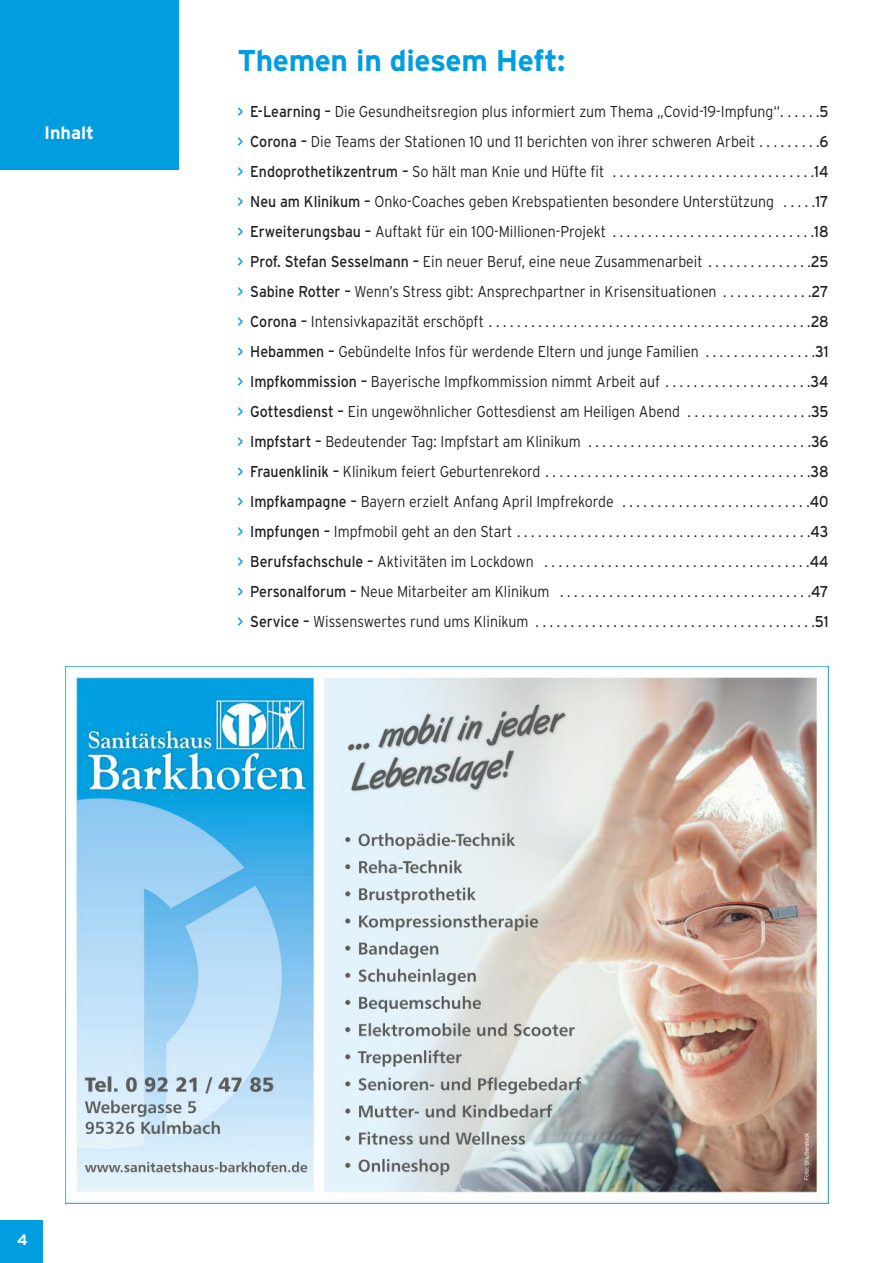
<style>
.page{position:relative;width:893px;height:1263px;background:#fff}
.page>*{position:absolute;margin:0;border:0;box-sizing:border-box;transform-origin:0 0}
.t1{font:700 30px "Interstate";letter-spacing:-.01em;color:#009de0}
.t2{font:700 18px "Interstate";color:#fff}
.t3{font:300 15.75px/30px "Interstate";color:#222221;text-align:justify;scale:.9 1}
.t4{font:700 15px "Interstate";color:#fff}
.s1{font-weight:400;color:#009de0}
.s2{font-weight:400}
</style>
<div class="page">
<div style="left:0;top:1220px;width:43px;height:43px;background:#009de0"></div>
<div style="left:0;top:0;width:179px;height:170px;background:#009de0"></div>
<img style="left:66px;top:667px;width:763px;height:536px">
<p class="t2" style="left:44px;top:122px;width:52px">Inhalt</p>
<h1 class="t1" style="left:237px;top:43px;width:329px">Themen in diesem Heft:</h1>
<p class="t3" style="left:237px;top:97px;width:658px"><span class="s1">&gt;</span> <span class="s2">E-Learning –</span> Die Gesundheitsregion plus informiert zum Thema „Covid-19-Impfung“. . . . . .<span class="s2">5 </span><span class="s1">&gt;</span> <span class="s2">Corona –</span> Die Teams der Stationen 10 und 11 berichten von ihrer schweren Arbeit . . . . . . . . .<span class="s2">6 </span><span class="s1">&gt;</span> <span class="s2">Endoprothetikzentrum –</span> So hält man Knie und Hüfte fit . . . . . . . . . . . . . . . . . . . . . . . . . . . . .<span class="s2">14 </span><span class="s1">&gt;</span> <span class="s2">Neu am Klinikum –</span> Onko-Coaches geben Krebspatienten besondere Unterstützung . . . . .<span class="s2">17 </span><span class="s1">&gt;</span> <span class="s2">Erweiterungsbau –</span> Auftakt für ein 100-Millionen-Projekt . . . . . . . . . . . . . . . . . . . . . . . . . . . . .<span class="s2">18 </span><span class="s1">&gt;</span> <span class="s2">Prof. Stefan Sesselmann –</span> Ein neuer Beruf, eine neue Zusammenarbeit . . . . . . . . . . . . . . .<span class="s2">25 </span><span class="s1">&gt;</span> <span class="s2">Sabine Rotter –</span> Wenn’s Stress gibt: Ansprechpartner in Krisensituationen . . . . . . . . . . . . .<span class="s2">27 </span><span class="s1">&gt;</span> <span class="s2">Corona –</span> Intensivkapazität erschöpft . . . . . . . . . . . . . . . . . . . . . . . . . . . . . . . . . . . . . . . . . . . . . .<span class="s2">28 </span><span class="s1">&gt;</span> <span class="s2">Hebammen –</span> Gebündelte Infos für werdende Eltern und junge Familien . . . . . . . . . . . . . . . .<span class="s2">31 </span><span class="s1">&gt;</span> <span class="s2">Impfkommission –</span> Bayerische Impfkommission nimmt Arbeit auf . . . . . . . . . . . . . . . . . . . . .<span class="s2">34 </span><span class="s1">&gt;</span> <span class="s2">Gottesdienst –</span> Ein ungewöhnlicher Gottesdienst am Heiligen Abend . . . . . . . . . . . . . . . . . .<span class="s2">35 </span><span class="s1">&gt;</span> <span class="s2">Impfstart –</span> Bedeutender Tag: Impfstart am Klinikum . . . . . . . . . . . . . . . . . . . . . . . . . . . . . . . .<span class="s2">36 </span><span class="s1">&gt;</span> <span class="s2">Frauenklinik –</span> Klinikum feiert Geburtenrekord . . . . . . . . . . . . . . . . . . . . . . . . . . . . . . . . . . . . . .<span class="s2">38 </span><span class="s1">&gt;</span> <span class="s2">Impfkampagne –</span> Bayern erzielt Anfang April Impfrekorde . . . . . . . . . . . . . . . . . . . . . . . . . . .<span class="s2">40 </span><span class="s1">&gt;</span> <span class="s2">Impfungen –</span> Impfmobil geht an den Start . . . . . . . . . . . . . . . . . . . . . . . . . . . . . . . . . . . . . . . . . .<span class="s2">43 </span><span class="s1">&gt;</span> <span class="s2">Berufsfachschule –</span> Aktivitäten im Lockdown . . . . . . . . . . . . . . . . . . . . . . . . . . . . . . . . . . . . . .<span class="s2">44 </span><span class="s1">&gt;</span> <span class="s2">Personalforum –</span> Neue Mitarbeiter am Klinikum . . . . . . . . . . . . . . . . . . . . . . . . . . . . . . . . . . . .<span class="s2">47 </span><span class="s1">&gt;</span> <span class="s2">Service –</span> Wissenswertes rund ums Klinikum . . . . . . . . . . . . . . . . . . . . . . . . . . . . . . . . . . . . . . . .<span class="s2">51</span></p>
<p class="t4" style="left:17px;top:1231px;width:12px">4</p>
</div>
